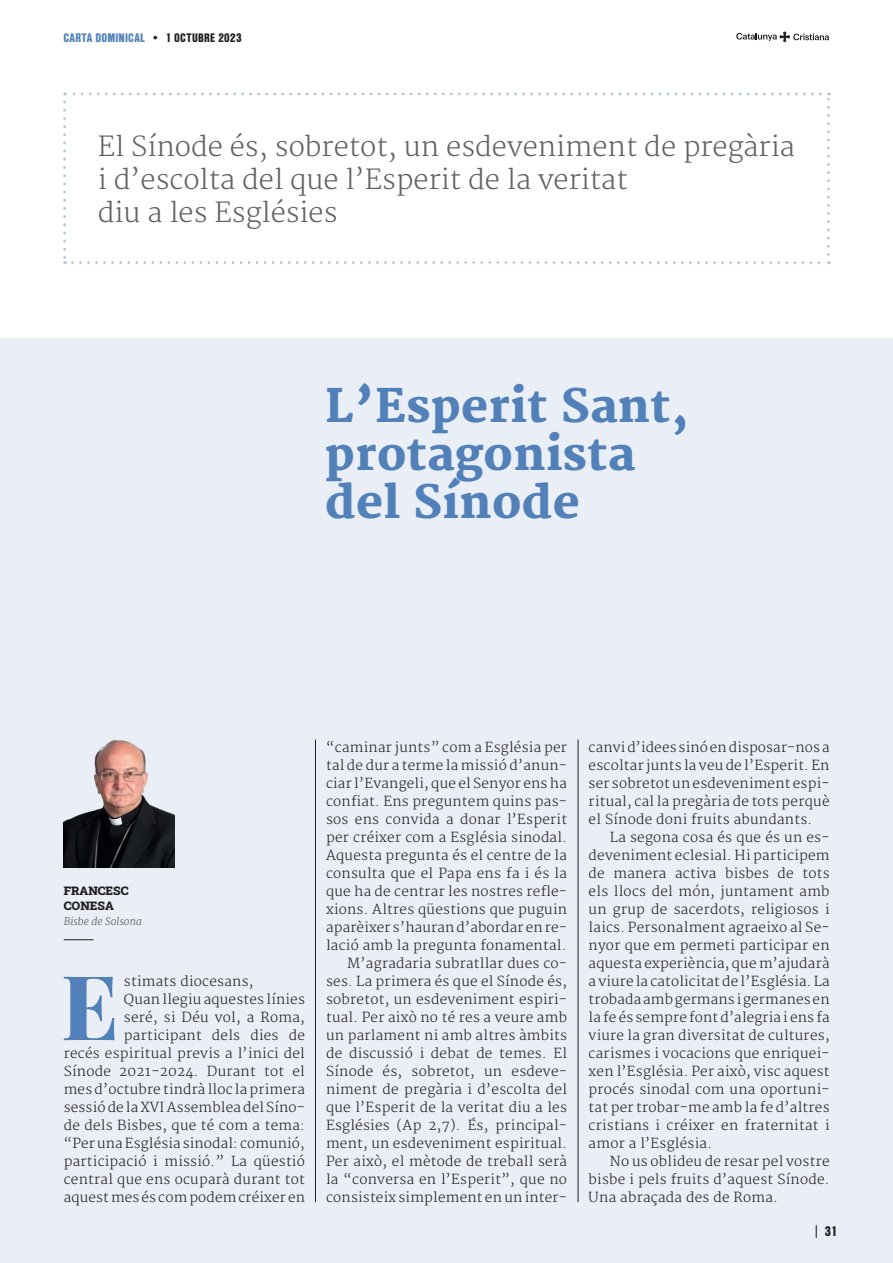
<style>
.page{position:relative;width:893px;height:1263px;background:#fff}
.page>*{position:absolute;margin:0;border:0;box-sizing:border-box;transform-origin:0 0}
.t1{font:800 89.7px "Playfair Display";color:#5181b8}
.TITOL_OMELLA{font:800 45px "Merriweather";letter-spacing:.01em;color:#5181b8}
.DESTACATS_CARTA_DOMINICAL{font:300 27px "Merriweather";color:#636366}
.TEXTO_PPAL_CAT{font:300 13.5px/18px "Merriweather";letter-spacing:.02em;color:#231f20;text-align:justify}
.t2{font:900 13.5px "Nimbus San Con LOT";color:#231f20}
.t3{font:900 12px "Nimbus San Con LOT";letter-spacing:.02em;color:#5181b8}
.NOM_REDACTORS{font:12px "Roboto Slab";color:#231f20}
.CARREC_REDACTORS{font:italic 300 10.5px "Merriweather";color:#636366}
.s1{color:#231f20}
</style>
<div class="page">
<div style="left:0;top:338px;width:893px;height:925px;background:#eaeef6"></div>
<svg style="left:63px;top:102px;width:3px;height:162px"></svg>
<svg style="left:72px;top:261px;width:757px;height:3px"></svg>
<svg style="left:827px;top:93px;width:3px;height:161px"></svg>
<svg style="left:65px;top:93px;width:756px;height:2px"></svg>
<hr style="left:315px;top:740px;width:1px;height:462px;background:#231f20">
<hr style="left:578px;top:740px;width:1px;height:462px;background:#231f20">
<hr style="left:64px;top:939px;width:30px;height:1px;background:#231f20">
<img style="left:64px;top:740px;width:110px;height:127px">
<svg style="left:736px;top:31px;width:93px;height:11px"></svg>
<svg style="left:816px;top:1225px;width:1px;height:13px"></svg>
<p class="t3" style="left:63px;top:28px;width:180px">CARTA DOMINICAL <span class="s1">• 1 OCTUBRE 2023</span></p>
<p class="DESTACATS_CARTA_DOMINICAL" style="left:98px;top:131px;width:699px">El Sínode és, sobretot, un esdeveniment de pregària</p>
<p class="DESTACATS_CARTA_DOMINICAL" style="left:98px;top:164px;width:531px">i d’escolta del que l’Esperit de la veritat</p>
<p class="DESTACATS_CARTA_DOMINICAL" style="left:98px;top:197px;width:241px">diu a les Esglésies</p>
<p class="TITOL_OMELLA" style="left:325px;top:380px;width:365px">L’Esperit Sant,</p>
<p class="TITOL_OMELLA" style="left:325px;top:428px;width:311px">protagonista</p>
<p class="TITOL_OMELLA" style="left:325px;top:476px;width:256px">del Sínode</p>
<p class="NOM_REDACTORS" style="left:64px;top:883px;width:66px">FRANCESC</p>
<p class="NOM_REDACTORS" style="left:64px;top:898px;width:52px">CONESA</p>
<p class="CARREC_REDACTORS" style="left:64px;top:915px;width:80px">Bisbe de Solsona</p>
<p class="t1" style="left:61px;top:936px;width:59px">E</p>
<p class="TEXTO_PPAL_CAT" style="left:124px;top:973px;width:131px">stimats diocesans,</p>
<p class="TEXTO_PPAL_CAT" style="left:64px;top:991px;width:243px;text-align:right">Quan llegiu aquestes línies<br>seré, si Déu vol, a Roma, participant dels dies de<br>recés espiritual previs a l’inici del<br>Sínode 2021-2024. Durant tot el mes d’octubre tindrà lloc la primera sessió de la XVI Assemblea del Síno&shy;de dels Bisbes, que té com a tema: “Per una Església sinodal: comunió, participació i missió.” La qüestió central que ens ocuparà durant tot aquest mes és com podem créixer en</p>
<p class="TEXTO_PPAL_CAT" style="left:326px;top:739px;width:242px">“caminar junts” com a Església per tal de dur a terme la missió d’anun&shy;ciar l’Evangeli, que el Senyor ens ha confiat. Ens preguntem quins pas&shy;sos ens convida a donar l’Esperit per créixer com a Església sinodal.<br>Aquesta pregunta és el centre de la consulta que el Papa ens fa i és la que ha de centrar les nostres refle&shy;xions. Altres qüestions que puguin aparèixer s’hauran d’abordar en re&shy;lació amb la pregunta fonamental.</p>
<p class="TEXTO_PPAL_CAT" style="left:326px;top:955px;width:242px;text-indent:21px">M’agradaria subratllar dues co&shy;ses. La primera és que el Sínode és, sobretot, un esdeveniment espiri&shy;tual. Per això no té res a veure amb un parlament ni amb altres àmbits de discussió i debat de temes. El Sínode és, sobretot, un esdeve&shy;niment de pregària i d’escolta del que l’Esperit de la veritat diu a les Esglésies (Ap 2,7). És, principal&shy;ment, un esdeveniment espiritual.<br>Per això, el mètode de treball serà la “conversa en l’Esperit”, que no consisteix simplement en un inter-</p>
<p class="TEXTO_PPAL_CAT" style="left:589px;top:739px;width:243px">canvi d’idees sinó en disposar-nos a escoltar junts la veu de l’Esperit. En ser sobretot un esdeveniment espi&shy;ritual, cal la pregària de tots perquè el Sínode doni fruits abundants.</p>
<p class="TEXTO_PPAL_CAT" style="left:589px;top:829px;width:242px;text-indent:21px">La segona cosa és que és un es&shy;deveniment eclesial. Hi participem de manera activa bisbes de tots els llocs del món, juntament amb un grup de sacerdots, religiosos i laics. Personalment agraeixo al Se&shy;nyor que em permeti participar en aquesta experiència, que m’ajudarà a viure la catolicitat de l’Església. La trobada amb germans i germanes en la fe és sempre font d’alegria i ens fa viure la gran diversitat de cultures, carismes i vocacions que enriquei&shy;xen l’Església. Per això, visc aquest procés sinodal com una oportuni&shy;tat per trobar-me amb la fe d’altres cristians i créixer en fraternitat i amor a l’Església.</p>
<p class="TEXTO_PPAL_CAT" style="left:589px;top:1153px;width:242px;text-indent:21px">No us oblideu de resar pel vostre bisbe i pels fruits d’aquest Sínode.<br>Una abraçada des de Roma.</p>
<p class="t2" style="left:825px;top:1221px;width:14px">31</p>
</div>
